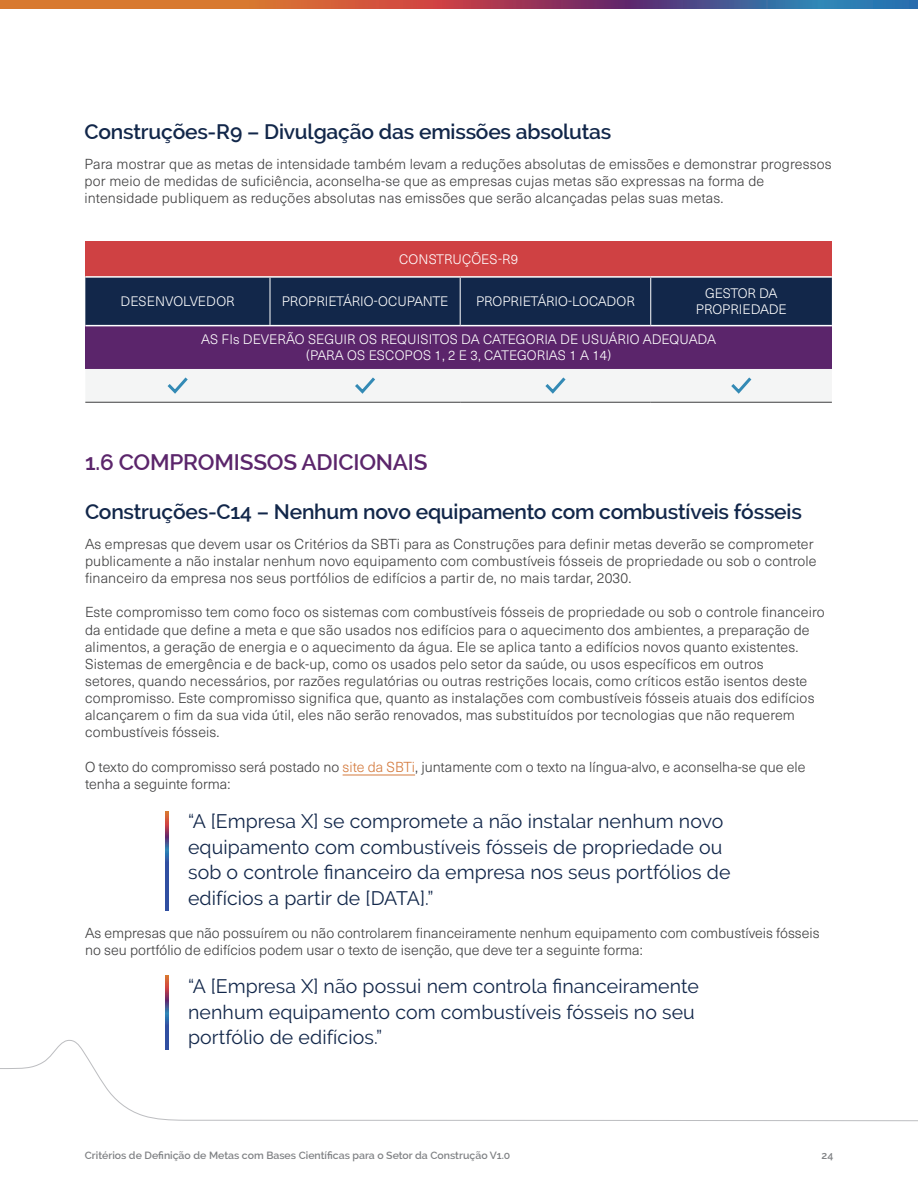
<style>
.page{position:relative;width:918px;height:1188px;background:#fff}
.page>*{position:absolute;margin:0;border:0;box-sizing:border-box;transform-origin:0 0}
.t1{font:600 22.5px "Raleway";letter-spacing:-.01em;color:#5b256b}
.t2{font:600 21px "Raleway";letter-spacing:-.01em;color:#12274a}
.Lead{font:19.5px/25.5px "Raleway";letter-spacing:.005em;color:#12274a}
.Bullet{font:300 14.25px/17.1px "Neue Haas Unica";letter-spacing:.01em;color:#3e3e3f}
.Body{font:300 14.25px/17.1px "Neue Haas Unica";color:#3e3e3f}
.Body-2{font:300 13.5px/16.2px "Neue Haas Unica";color:#fff;text-align:center}
.t3{font:600 10.5px "Raleway";color:#808285}
.s1{color:#d47a3d}
</style>
<div class="page">
<svg style="left:0;top:0;width:918px;height:9px;background:#985d5c"></svg>
<svg style="left:0;top:1039px;width:918px;height:83px"></svg>
<div style="left:85px;top:241px;width:747px;height:36px;background:#cf4143"></div>
<div style="left:85px;top:278px;width:747px;height:47px;background:#12274a"></div>
<div style="left:85px;top:326px;width:747px;height:43px;background:#5b256b"></div>
<hr style="left:460px;top:278px;width:1px;height:47px;background:#fff">
<hr style="left:85px;top:402px;width:185px;height:1px;background:#3e3e3f">
<hr style="left:270px;top:402px;width:190px;height:1px;background:#3e3e3f">
<hr style="left:460px;top:402px;width:191px;height:1px;background:#3e3e3f">
<hr style="left:651px;top:402px;width:181px;height:1px;background:#3e3e3f">
<hr style="left:650px;top:278px;width:1px;height:47px;background:#fff">
<hr style="left:270px;top:278px;width:1px;height:47px;background:#fff">
<hr style="left:85px;top:276px;width:185px;height:2px;background:#fff">
<hr style="left:270px;top:276px;width:190px;height:2px;background:#fff">
<hr style="left:460px;top:276px;width:191px;height:2px;background:#fff">
<hr style="left:651px;top:276px;width:181px;height:2px;background:#fff">
<div style="left:85px;top:369px;width:747px;height:33px;background:#f4f5f5"></div>
<svg style="left:165px;top:812px;width:3px;height:99px"></svg>
<svg style="left:165px;top:975px;width:3px;height:75px"></svg>
<hr style="left:343px;top:775px;width:72px;height:1px;background:#d47a3d">
<h3 class="t2" style="left:85px;top:119px;width:528px">Construções-R9 – Divulgação das emissões absolutas</h3>
<p class="Bullet" style="left:85px;top:154px;width:749px">Para mostrar que as metas de intensidade também levam a reduções absolutas de emissões e demonstrar progressos por meio de medidas de suficiência, aconselha-se que as empresas cujas metas são expressas na forma de intensidade publiquem as reduções absolutas nas emissões que serão alcançadas pelas suas metas.</p>
<p class="Body-2" style="left:399px;top:251px;width:120px">CONSTRUÇÕES-R9</p>
<p class="Body-2" style="left:121px;top:293px;width:116px">DESENVOLVEDOR</p>
<p class="Body-2" style="left:282px;top:293px;width:168px">PROPRIETÁRIO-OCUPANTE</p>
<p class="Body-2" style="left:476px;top:293px;width:160px">PROPRIETÁRIO-LOCADOR</p>
<p class="Body-2" style="left:696px;top:285px;width:92px">GESTOR DA<br>PROPRIEDADE</p>
<p class="Body-2" style="left:201px;top:331px;width:516px">AS FIs DEVERÃO SEGUIR OS REQUISITOS DA CATEGORIA DE USUÁRIO ADEQUADA</p>
<p class="Body-2" style="left:306px;top:347px;width:306px">(PARA OS ESCOPOS 1, 2 E 3, CATEGORIAS 1 A 14)</p>
<h2 class="t1" style="left:85px;top:449px;width:344px">1.6 COMPROMISSOS ADICIONAIS</h2>
<h3 class="t2" style="left:85px;top:500px;width:718px">Construções-C14 – Nenhum novo equipamento com combustíveis fósseis</h3>
<p class="Bullet" style="left:85px;top:535px;width:733px">As empresas que devem usar os Critérios da SBTi para as Construções para definir metas deverão se comprometer publicamente a não instalar nenhum novo equipamento com combustíveis fósseis de propriedade ou sob o controle financeiro da empresa nos seus portfólios de edifícios a partir de, no mais tardar, 2030.</p>
<p class="Bullet" style="left:85px;top:603px;width:741px">Este compromisso tem como foco os sistemas com combustíveis fósseis de propriedade ou sob o controle financeiro da entidade que define a meta e que são usados nos edifícios para o aquecimento dos ambientes, a preparação de alimentos, a geração de energia e o aquecimento da água. Ele se aplica tanto a edifícios novos quanto existentes.<br>Sistemas de emergência e de back-up, como os usados pelo setor da saúde, ou usos específicos em outros<br>setores, quando necessários, por razões regulatórias ou outras restrições locais, como críticos estão isentos deste compromisso. Este compromisso significa que, quanto as instalações com combustíveis fósseis atuais dos edifícios alcançarem o fim da sua vida útil, eles não serão renovados, mas substituídos por tecnologias que não requerem combustíveis fósseis.</p>
<p class="Body" style="left:85px;top:757px;width:722px">O texto do compromisso será postado no <span class="s1">site da SBTi</span>, juntamente com o texto na língua-alvo, e aconselha-se que ele tenha a seguinte forma:</p>
<p class="Lead" style="left:188px;top:809px;width:544px">“A [Empresa X] se compromete a não instalar nenhum novo equipamento com combustíveis fósseis de propriedade ou sob o controle financeiro da empresa nos seus portfólios de edifícios a partir de [DATA].”</p>
<p class="Body" style="left:85px;top:924px;width:736px">As empresas que não possuírem ou não controlarem financeiramente nenhum equipamento com combustíveis fósseis no seu portfólio de edifícios podem usar o texto de isenção, que deve ter a seguinte forma:</p>
<p class="Lead" style="left:188px;top:974px;width:512px">“A [Empresa X] não possui nem controla financeiramente nenhum equipamento com combustíveis fósseis no seu portfólio de edifícios.”</p>
<p class="t3" style="left:85px;top:1150px;width:427px">Critérios de Definição de Metas com Bases Científicas para o Setor da Construção V1.0</p>
<p class="t3" style="left:822px;top:1150px;width:13px">24</p>
</div>
